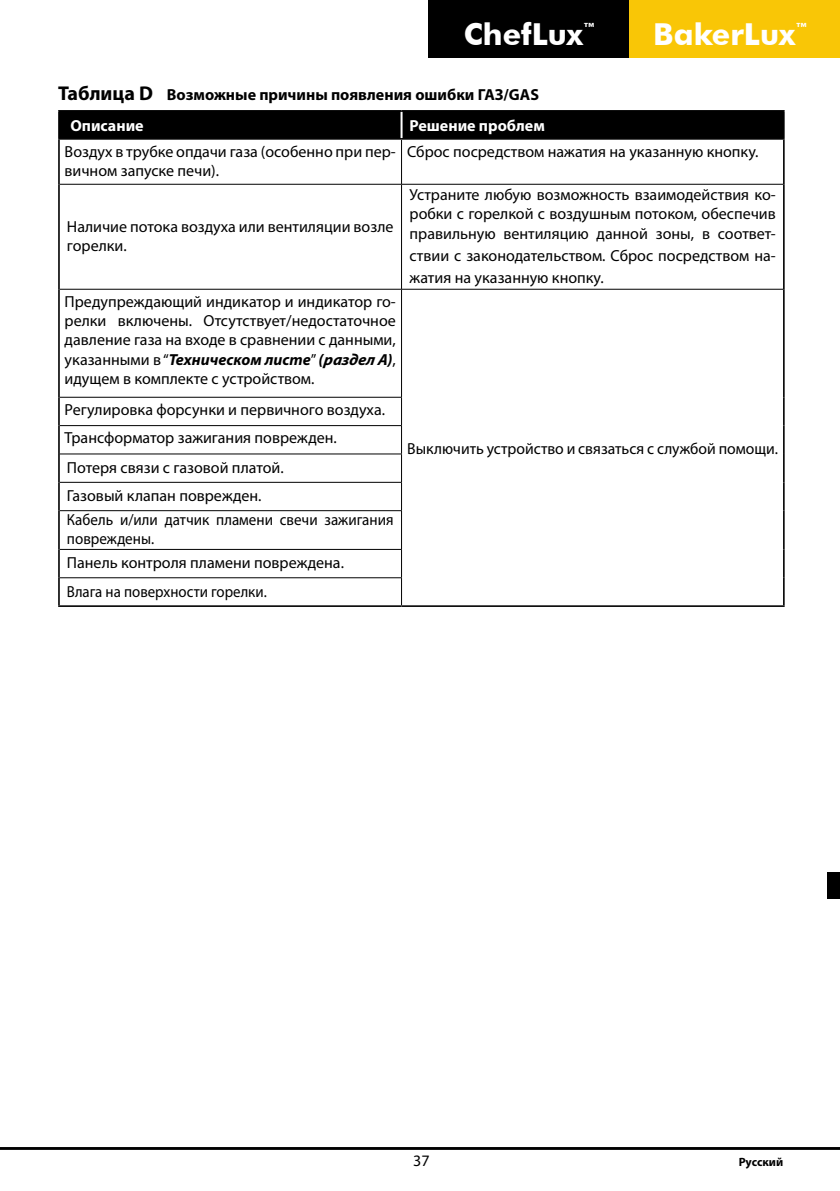
<style>
.page{position:relative;width:840px;height:1191px;background:#fff}
.page>*{position:absolute;margin:0;border:0;box-sizing:border-box;transform-origin:0 0}
.t1{font:700 30.2px "Futura BT";color:#fff}
.t2{font:700 20px "Myriad Pro";color:#000}
.t3{font:16px/19.2px "Myriad Pro";color:#000}
.t4{font:16px/19.2px "Myriad Pro";color:#000;scale:.94 1}
.t5{font:700 16px "Myriad Pro";color:#000}
.t6{font:700 16px "Myriad Pro";color:#fff}
.t7{font:700 12px "Myriad Pro";color:#000}
.s1{font-weight:700;font-style:italic}
</style>
<div class="page">
<div style="left:826px;top:872px;width:13px;height:27px;background:#000"></div>
<div style="left:60px;top:112px;width:722px;height:26px;background:#000"></div>
<svg style="left:60px;top:140px;width:722px;height:465px"></svg>
<svg style="left:60px;top:185px;width:722px;height:104px"></svg>
<hr style="left:401px;top:605px;width:383px;height:2px;background:#000">
<hr style="left:58px;top:140px;width:2px;height:44px;background:#000">
<hr style="left:782px;top:140px;width:2px;height:44px;background:#000">
<hr style="left:58px;top:184px;width:2px;height:105px;background:#000">
<hr style="left:782px;top:184px;width:2px;height:105px;background:#000">
<hr style="left:58px;top:289px;width:2px;height:108px;background:#000">
<hr style="left:782px;top:289px;width:2px;height:108px;background:#000">
<hr style="left:58px;top:397px;width:2px;height:28px;background:#000">
<hr style="left:782px;top:397px;width:2px;height:28px;background:#000">
<hr style="left:782px;top:425px;width:2px;height:29px;background:#000">
<hr style="left:782px;top:454px;width:2px;height:28px;background:#000">
<hr style="left:782px;top:482px;width:2px;height:28px;background:#000">
<hr style="left:782px;top:510px;width:2px;height:39px;background:#000">
<hr style="left:782px;top:549px;width:2px;height:29px;background:#000">
<hr style="left:782px;top:578px;width:2px;height:27px;background:#000">
<hr style="left:58px;top:425px;width:2px;height:29px;background:#000">
<hr style="left:58px;top:454px;width:2px;height:28px;background:#000">
<hr style="left:58px;top:482px;width:2px;height:28px;background:#000">
<hr style="left:58px;top:510px;width:2px;height:39px;background:#000">
<hr style="left:58px;top:549px;width:2px;height:29px;background:#000">
<hr style="left:400px;top:112px;width:2px;height:26px;background:#fff">
<hr style="left:58px;top:578px;width:2px;height:27px;background:#000">
<hr style="left:58px;top:605px;width:343px;height:2px;background:#000">
<hr style="left:60px;top:289px;width:341px;height:1px;background:#000">
<hr style="left:401px;top:289px;width:381px;height:1px;background:#000">
<hr style="left:58px;top:110px;width:343px;height:2px;background:#000">
<hr style="left:401px;top:110px;width:383px;height:2px;background:#000">
<hr style="left:782px;top:112px;width:2px;height:26px;background:#000">
<hr style="left:58px;top:138px;width:343px;height:2px;background:#000">
<hr style="left:401px;top:138px;width:383px;height:2px;background:#000">
<hr style="left:58px;top:112px;width:2px;height:26px;background:#000">
<hr style="left:60px;top:184px;width:341px;height:1px;background:#000">
<hr style="left:401px;top:184px;width:381px;height:1px;background:#000">
<hr style="left:60px;top:397px;width:341px;height:1px;background:#000">
<hr style="left:60px;top:425px;width:341px;height:1px;background:#000">
<hr style="left:60px;top:453px;width:341px;height:1px;background:#000">
<hr style="left:60px;top:482px;width:341px;height:1px;background:#000">
<hr style="left:60px;top:510px;width:341px;height:1px;background:#000">
<hr style="left:60px;top:549px;width:341px;height:1px;background:#000">
<hr style="left:60px;top:577px;width:341px;height:1px;background:#000">
<hr style="left:401px;top:140px;width:1px;height:44px;background:#000">
<hr style="left:401px;top:289px;width:1px;height:108px;background:#000">
<svg style="left:401px;top:397px;width:1px;height:113px"></svg>
<hr style="left:401px;top:511px;width:1px;height:38px;background:#000">
<hr style="left:401px;top:184px;width:1px;height:105px;background:#000">
<svg style="left:401px;top:550px;width:1px;height:55px"></svg>
<hr style="left:0;top:1147px;width:839px;height:2px;background:#000">
<div style="left:629px;top:0;width:210px;height:58px;background:#f9c606"></div>
<div style="left:428px;top:0;width:201px;height:58px;background:#000"></div>
<h1 class="t1" style="left:463px;top:16px;width:133px">ChefLux<sup>™</sup></h1>
<h1 class="t1" style="left:652px;top:16px;width:156px">BakerLux<sup>™</sup></h1>
<p class="t2" style="left:58px;top:80px;width:96px">Таблица D</p>
<p class="t6" style="left:70px;top:115px;width:75px">Описание</p>
<p class="t6" style="left:409px;top:115px;width:137px">Решение проблем</p>
<p class="t3" style="left:65px;top:141px;width:332px">Воздух в трубке опдачи газа (особенно при пер&shy;вичном запуске печи).</p>
<p class="t3" style="left:407px;top:141px;width:352px">Сброс посредством нажатия на указанную кнопку.</p>
<p class="t5" style="left:167px;top:84px;width:373px">Возможные причины появления ошибки ГАЗ/GAS</p>
<p class="t3" style="left:67px;top:217px;width:328px">Наличие потока воздуха или вентиляции возле горелки.</p>
<p class="t3" style="left:65px;top:292px;width:332px;text-align:justify">Предупреждающий индикатор и индикатор го&shy;релки включены. Отсутствует/недостаточное давление газа на входе в сравнении с данными, указанными в “<span class="s1">Техническом листе</span>” <span class="s1">(раздел А)</span>, идущем в комплекте с устройством.</p>
<p class="t3" style="left:65px;top:395px;width:322px;line-height:28.8px">Регулировка форсунки и первичного воздуха.<br>Трансформатор зажигания поврежден.<br>Потеря связи с газовой платой.<br>Газовый клапан поврежден.</p>
<p class="t4" style="left:67px;top:510px;width:349px">Кабель и/или датчик пламени свечи зажигания повреждены.</p>
<p class="t3" style="left:67px;top:548px;width:278px;line-height:28.4px">Панель контроля пламени повреждена.<br>Влага на поверхности горелки.</p>
<p class="t3" style="left:409px;top:185px;width:367px;text-align:justify">Устраните любую возможность взаимодействия ко&shy;робки с горелкой с воздушным потоком, обеспечив правильную вентиляцию данной зоны, в соответ-</p>
<p class="t3" style="left:409px;top:244px;width:367px;line-height:22px">ствии с законодательством. Сброс посредством на&shy;жатия на указанную кнопку.</p>
<p class="t3" style="left:407px;top:438px;width:372px">Выключить устройство и связаться с службой помощи.</p>
<p class="t3" style="left:413px;top:1150px;width:18px">37</p>
<p class="t7" style="left:738px;top:1154px;width:46px">Pусский</p>
</div>
